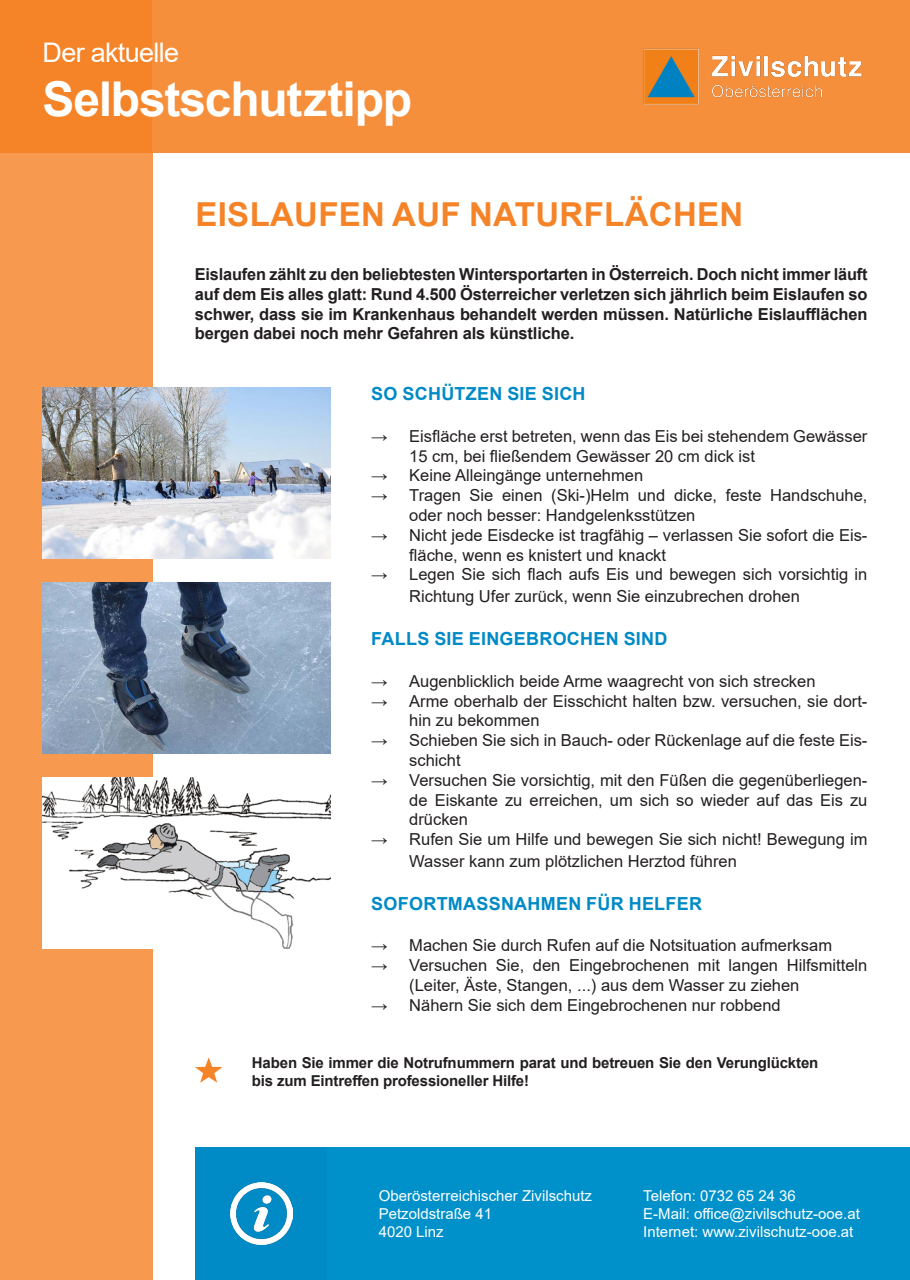
<style>
.page{position:relative;width:910px;height:1280px;background:#fff}
.page>*{position:absolute;margin:0;border:0;box-sizing:border-box;transform-origin:0 0}
.t1{font:700 48px "Arial";letter-spacing:-.025em;color:#fff}
.t2{font:700 33px "Arial";letter-spacing:.01em;color:#f58429}
.t3{font:27px "Arial";letter-spacing:-.025em;color:#fff}
.t4{font:700 18px "Arial";letter-spacing:.015em;color:#008ac6}
.t5{font:16.5px/19.8px "Arial";color:#231f20}
.t6{font:700 16.5px/19.8px "Arial";letter-spacing:-.01em;color:#231f20;text-align:justify}
.t7{font:15px "Arial";color:#fff}
.t8{font:700 15px/18px "Arial";letter-spacing:-.01em;color:#231f20}
</style>
<div class="page">
<div style="left:0;top:152px;width:152px;height:1128px;background:#f79a50"></div>
<svg style="left:195px;top:1057px;width:28px;height:26px"></svg>
<div style="left:0;top:0;width:152px;height:152px;background:#f58429"></div>
<div style="left:152px;top:0;width:758px;height:152px;background:#f68f3b"></div>
<img style="left:643px;top:48px;width:219px;height:57px">
<div style="left:195px;top:1147px;width:132px;height:133px;background:#008ac6"></div>
<img style="left:230px;top:1182px;width:62px;height:63px">
<div style="left:327px;top:1147px;width:583px;height:133px;background:#0091cb"></div>
<img style="left:43px;top:387px;width:288px;height:171px">
<img style="left:43px;top:583px;width:288px;height:170px">
<img style="left:43px;top:778px;width:288px;height:171px">
<p class="t3" style="left:43px;top:34px;width:138px">Der aktuelle</p>
<p class="t1" style="left:43px;top:65px;width:371px">Selbstschutztipp</p>
<p class="t2" style="left:195px;top:191px;width:549px">EISLAUFEN AUF NATURFLÄCHEN</p>
<p class="t6" style="left:195px;top:264px;width:674px">Eislaufen zählt zu den beliebtesten Wintersportarten in Österreich. Doch nicht immer läuft auf dem Eis alles glatt: Rund 4.500 Österreicher verletzen sich jährlich beim Eislaufen so schwer, dass sie im Krankenhaus behandelt werden müssen. Natürliche Eislaufflächen bergen dabei noch mehr Gefahren als künstliche.</p>
<p class="t4" style="left:371px;top:381px;width:216px">SO SCHÜTZEN SIE SICH</p>
<p class="t5" style="left:409px;top:426px;width:460px;text-indent:-38px">→ Eisfläche erst betreten, wenn das Eis bei stehendem Gewässer<br>15 cm, bei fließendem Gewässer 20 cm dick ist</p>
<p class="t5" style="left:371px;top:466px;width:274px">→ Keine Alleingänge unternehmen</p>
<p class="t5" style="left:409px;top:485px;width:460px;text-indent:-38px">→ Tragen Sie einen (Ski-)Helm und dicke, feste Handschuhe, oder noch besser: Handgelenksstützen</p>
<p class="t5" style="left:409px;top:525px;width:460px;text-indent:-38px">→ Nicht jede Eisdecke ist tragfähig ‒ verlassen Sie sofort die Eis&shy;fläche, wenn es knistert und knackt</p>
<p class="t5" style="left:409px;top:564px;width:460px;line-height:21.6px;text-indent:-38px">→ Legen Sie sich flach aufs Eis und bewegen sich vorsichtig in<br>Richtung Ufer zurück, wenn Sie einzubrechen drohen</p>
<p class="t4" style="left:371px;top:626px;width:298px">FALLS SIE EINGEBROCHEN SIND</p>
<p class="t5" style="left:371px;top:671px;width:446px">→ Augenblicklich beide Arme waagrecht von sich strecken</p>
<p class="t5" style="left:409px;top:691px;width:460px;text-indent:-38px">→ Arme oberhalb der Eisschicht halten bzw. versuchen, sie dort&shy;hin zu bekommen</p>
<p class="t5" style="left:409px;top:730px;width:460px;text-indent:-38px">→ Schieben Sie sich in Bauch- oder Rückenlage auf die feste Eis&shy;schicht</p>
<p class="t5" style="left:409px;top:770px;width:460px;text-align:justify;text-indent:-38px">→ Versuchen Sie vorsichtig, mit den Füßen die gegenüberliegen&shy;de Eiskante zu erreichen, um sich so wieder auf das Eis zu drücken</p>
<p class="t5" style="left:409px;top:828px;width:460px;line-height:21.6px;text-indent:-38px">→ Rufen Sie um Hilfe und bewegen Sie sich nicht! Bewegung im<br>Wasser kann zum plötzlichen Herztod führen</p>
<p class="t4" style="left:371px;top:891px;width:332px">SOFORTMASSNAHMEN FÜR HELFER</p>
<p class="t5" style="left:371px;top:935px;width:463px">→ Machen Sie durch Rufen auf die Notsituation aufmerksam</p>
<p class="t5" style="left:409px;top:955px;width:460px;text-indent:-38px">→ Versuchen Sie, den Eingebrochenen mit langen Hilfsmitteln (Leiter, Äste, Stangen, ...) aus dem Wasser zu ziehen</p>
<p class="t5" style="left:371px;top:995px;width:411px">→ Nähern Sie sich dem Eingebrochenen nur robbend</p>
<p class="t8" style="left:252px;top:1054px;width:568px">Haben Sie immer die Notrufnummern parat und betreuen Sie den Verunglückten bis zum Eintreffen professioneller Hilfe!</p>
<p class="t7" style="left:379px;top:1185px;width:215px">Oberösterreichischer Zivilschutz</p>
<p class="t7" style="left:379px;top:1203px;width:115px">Petzoldstraße 41</p>
<p class="t7" style="left:379px;top:1221px;width:67px">4020 Linz</p>
<p class="t7" style="left:643px;top:1185px;width:154px">Telefon: 0732 65 24 36</p>
<p class="t7" style="left:643px;top:1203px;width:218px">E-Mail: office@zivilschutz-ooe.at</p>
<p class="t7" style="left:643px;top:1221px;width:212px">Internet: www.zivilschutz-ooe.at</p>
</div>
